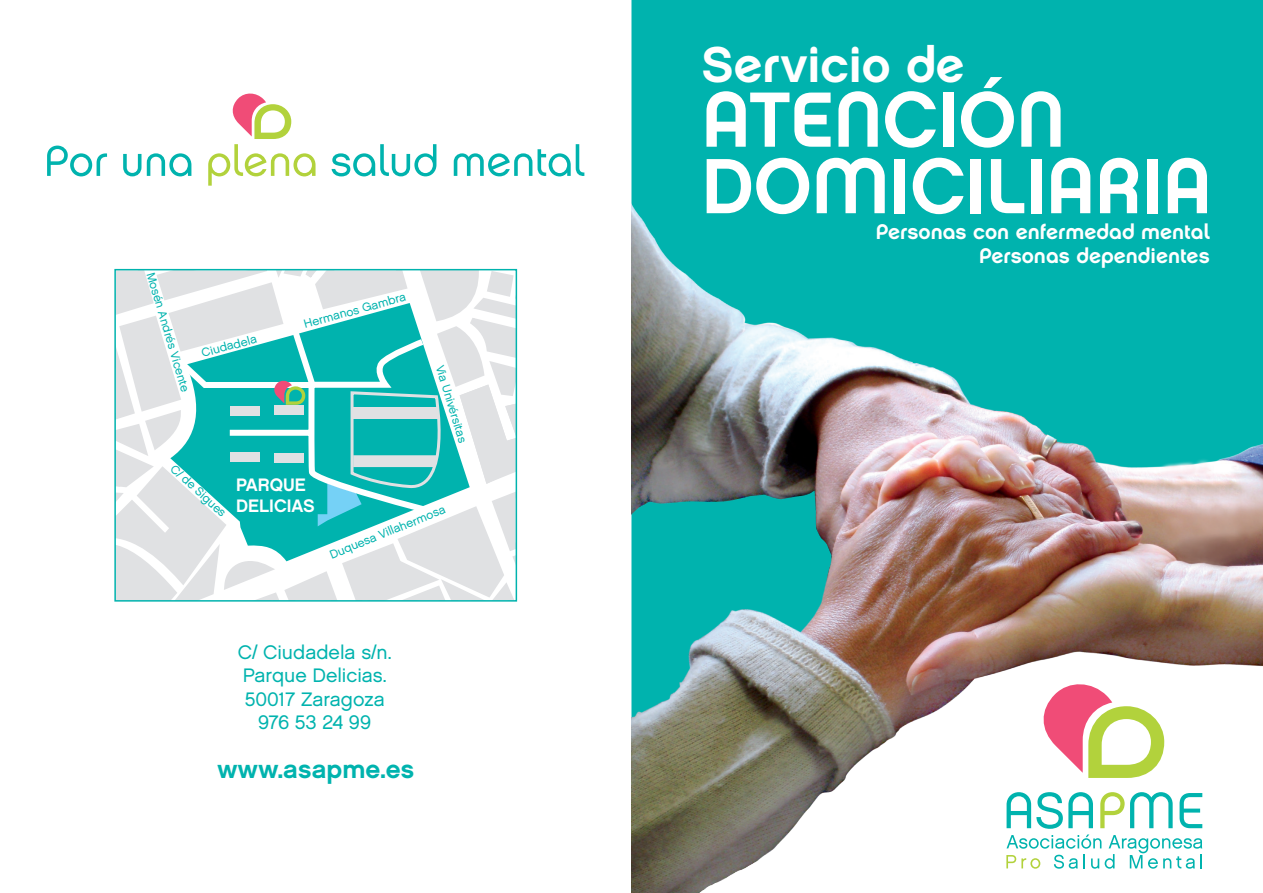
<style>
.page{position:relative;width:1263px;height:893px;background:#fff}
.page>*{position:absolute;margin:0;border:0;box-sizing:border-box;transform-origin:0 0}
.t1{font:78px "Chalet New York Nineteen Seventy";color:#fff}
.t2{font:49.8px "Chalet New York Nineteen Seventy";color:#fff}
.t3{font:25.5px "Chalet New York Nineteen Sixty";color:#00b3ae}
.t4{font:21px "Chalet New York Nineteen Seventy";color:#fff}
.t5{font:19.5px/23.4px "Chalet London Nineteen Sixty";color:#00b3ae}
.t6{font:18px "Chalet New York Nineteen Eighty";color:#fff}
.t7{font:12px "Chalet London Nineteen Sixty";color:#00b3ae}
.s1{font-family:"Chalet New York Nineteen Sixty"}
</style>
<div class="page">
<div style="left:631px;top:0;width:632px;height:46px;background:#00b3ae"></div>
<img style="left:631px;top:46px;width:632px;height:847px">
<svg style="left:114px;top:268px;width:404px;height:334px;background:#58ccc9"></svg>
<svg style="left:116px;top:270px;width:400px;height:330px"></svg>
<svg style="left:1039px;top:680px;width:125px;height:98px"></svg>
<svg style="left:1006px;top:792px;width:196px;height:77px"></svg>
<svg style="left:47px;top:146px;width:60px;height:30px"></svg>
<svg style="left:123px;top:154px;width:18px;height:22px"></svg>
<svg style="left:147px;top:153px;width:44px;height:23px"></svg>
<svg style="left:332px;top:144px;width:104px;height:32px"></svg>
<svg style="left:454px;top:144px;width:130px;height:32px"></svg>
<svg style="left:208px;top:93px;width:107px;height:93px"></svg>
<p class="t7" style="left:158px;top:270px;width:126px;rotate:74deg">Mosén Andrés Vicente</p>
<p class="t7" style="left:200px;top:347px;width:58px;rotate:-16deg">Ciudadela</p>
<p class="t7" style="left:302px;top:318px;width:107px;rotate:-16deg">Hermanos Gambra</p>
<p class="t7" style="left:447px;top:363px;width:82px;rotate:73deg">Via Univérsitas</p>
<p class="t7" style="left:177px;top:461px;width:72px;rotate:42deg">C/ de Sigues</p>
<p class="t6" style="left:236px;top:473px;width:71px">PARQUE</p>
<p class="t6" style="left:236px;top:495px;width:80px">DELICIAS</p>
<p class="t7" style="left:327px;top:548px;width:125px;rotate:-22deg">Duquesa Villahermosa</p>
<p class="t5" style="left:238px;top:640px;width:155px">C/ Ciudadela s/n.<br>Parque Delicias.</p>
<p class="t5" style="left:245px;top:687px;width:141px">50017 Zaragoza</p>
<p class="t5" style="left:258px;top:711px;width:114px">976 53 24 99</p>
<p class="t3" style="left:217px;top:753px;width:198px">www.asapme.es</p>
<p class="t2" style="left:702px;top:35px;width:265px"><span class="s1">S</span>ervicio de</p>
<p class="t1" style="left:702px;top:72px;width:365px">ATENCIÓN</p>
<p class="t1" style="left:702px;top:139px;width:512px">DOMICILIARIA</p>
<p class="t4" style="left:876px;top:219px;width:336px">Per<span class="s1">s</span>ona<span class="s1">s</span> con enfermedad mental</p>
<p class="t4" style="left:979px;top:243px;width:232px">Per<span class="s1">s</span>ona<span class="s1">s</span> dependiente<span class="s1">s</span></p>
</div>
